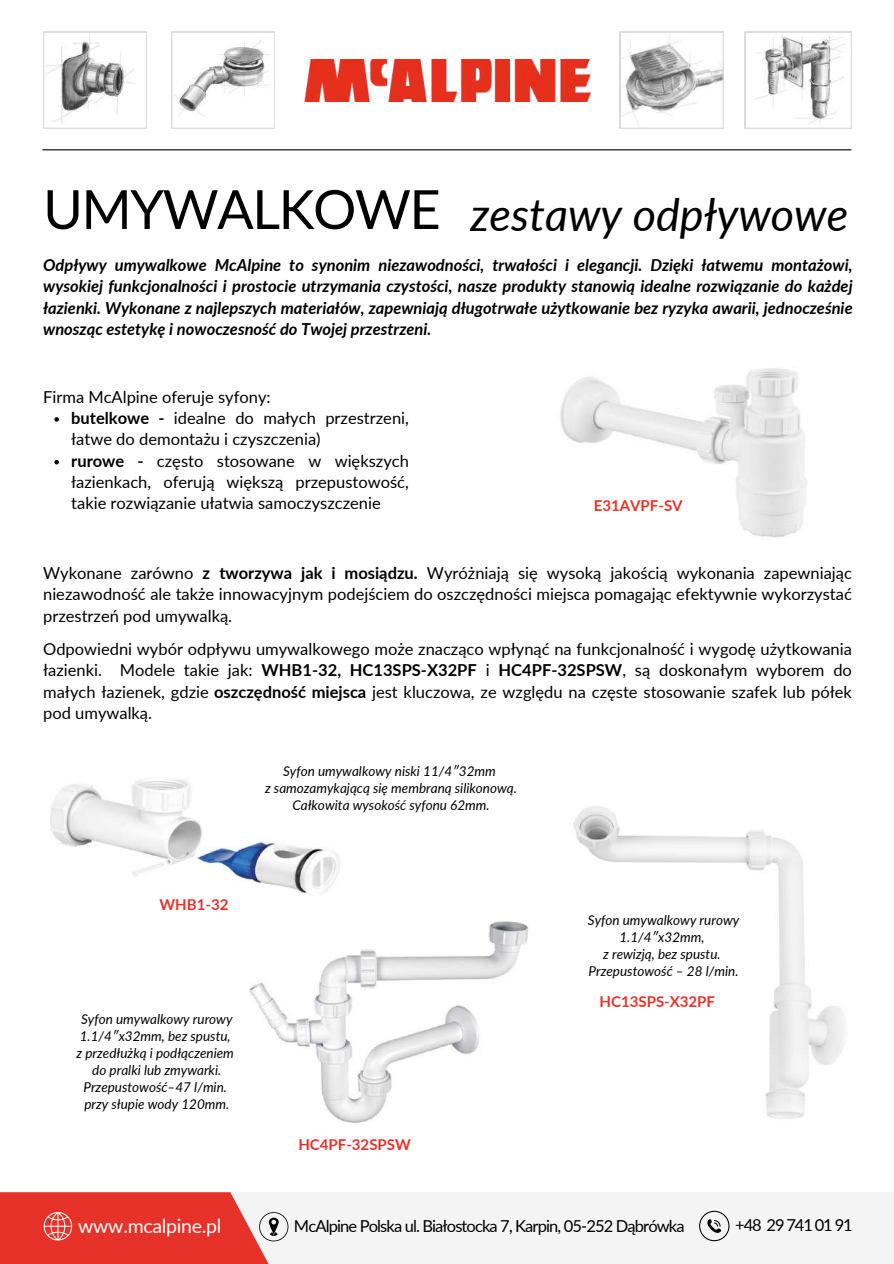
<style>
.page{position:relative;width:894px;height:1264px;background:#fff}
.page>*{position:absolute;margin:0;border:0;box-sizing:border-box;transform-origin:0 0}
.t1{font:italic 45px "Lato";color:#000}
.t2{font:19.5px "Lato";letter-spacing:-.015em;color:#fff}
.t3{font:16.5px/21.3px "Lato";color:#000;text-align:justify}
.t4{font:italic 700 16.5px/21.3px "Lato";color:#000;text-align:justify}
.t5{font:16.5px "Lato";letter-spacing:-.055em;color:#000}
.t6{font:16.5px "Lato";letter-spacing:-.07em;color:#000}
.t7{font:700 15px "Lato";color:#e63229}
.t8{font:italic 13.5px/16.8px "Lato";color:#000;text-align:center}
.s1{font-style:normal;font-size:54px}
.s2{font-weight:700}
</style>
<div class="page">
<img style="left:560px;top:368px;width:247px;height:170px">
<img style="left:573px;top:806px;width:273px;height:313px">
<img style="left:249px;top:921px;width:280px;height:202px">
<img style="left:50px;top:778px;width:289px;height:117px">
<svg style="left:54px;top:417px;width:5px;height:4px"></svg>
<svg style="left:54px;top:460px;width:5px;height:4px"></svg>
<div style="left:219px;top:1192px;width:674px;height:71px;background:#f4f4f4"></div>
<svg style="left:0;top:1192px;width:289px;height:71px;background:#e7473f"></svg>
<svg style="left:39px;top:1204px;width:33px;height:36px"></svg>
<svg style="left:699px;top:1210px;width:30px;height:31px"></svg>
<svg style="left:259px;top:1212px;width:29px;height:29px"></svg>
<img style="left:304px;top:59px;width:286px;height:42px">
<svg style="left:619px;top:32px;width:104px;height:97px"></svg>
<svg style="left:171px;top:32px;width:104px;height:97px"></svg>
<svg style="left:43px;top:32px;width:104px;height:97px"></svg>
<svg style="left:744px;top:32px;width:107px;height:97px"></svg>
<hr style="left:42px;top:149px;width:809px;height:1px;background:#000">
<h1 class="t1" style="left:43px;top:187px;width:806px"><span class="s1">UMYWALKOWE</span> zestawy odpływowe</h1>
<p class="t4" style="left:43px;top:254px;width:810px">Odpływy umywalkowe McAlpine to synonim niezawodności, trwałości i elegancji. Dzięki łatwemu montażowi, wysokiej funkcjonalności i prostocie utrzymania czystości, nasze produkty stanowią idealne rozwiązanie do każdej łazienki. Wykonane z najlepszych materiałów, zapewniają długotrwałe użytkowanie bez ryzyka awarii, jednocześnie wnosząc estetykę i nowoczesność do Twojej przestrzeni.</p>
<p class="t3" style="left:71px;top:385px;width:339px;text-align:left;text-indent:-28px">Firma McAlpine oferuje syfony:<br><span class="s2">butelkowe -</span> idealne do małych przestrzeni, łatwe do demontażu i czyszczenia)<br><span class="s2">rurowe -</span> często stosowane w większych łazienkach, oferują większą przepustowość, takie rozwiązanie ułatwia samoczyszczenie</p>
<p class="t7" style="left:593px;top:496px;width:90px">E31AVPF-SV</p>
<p class="t3" style="left:43px;top:561px;width:810px">Wykonane zarówno <span class="s2">z tworzywa jak i mosiądzu.</span> Wyróżniają się wysoką jakością wykonania zapewniając niezawodność ale także innowacyjnym podejściem do oszczędności miejsca pomagając efektywnie wykorzystać przestrzeń pod umywalką.</p>
<p class="t3" style="left:43px;top:637px;width:810px">Odpowiedni wybór odpływu umywalkowego może znacząco wpłynąć na funkcjonalność i wygodę użytkowania łazienki. Modele takie jak: <span class="s2">WHB1-32, HC13SPS-X32PF</span> i <span class="s2">HC4PF-32SPSW</span>, są doskonałym wyborem do małych łazienek, gdzie <span class="s2">oszczędność miejsca</span> jest kluczowa, ze względu na częste stosowanie szafek lub półek pod umywalką.</p>
<p class="t7" style="left:159px;top:894px;width:70px">WHB1-32</p>
<p class="t8" style="left:265px;top:762px;width:253px">Syfon umywalkowy niski 11/4″32mm<br>z samozamykającą się membraną silikonową.<br>Całkowita wysokość syfonu 62mm.</p>
<p class="t8" style="left:77px;top:1010px;width:159px">Syfon umywalkowy rurowy<br>1.1/4″x32mm, bez spustu, z przedłużką i podłączeniem do pralki lub zmywarki.<br>Przepustowość–47 l/min. przy słupie wody 120mm.</p>
<p class="t7" style="left:298px;top:1134px;width:114px">HC4PF-32SPSW</p>
<p class="t8" style="left:587px;top:911px;width:153px">Syfon umywalkowy rurowy<br>1.1/4″x32mm,<br>z rewizją, bez spustu.<br>Przepustowość – 28 l/min.</p>
<p class="t7" style="left:599px;top:991px;width:117px">HC13SPS-X32PF</p>
<p class="t2" style="left:78px;top:1207px;width:146px">wwwwww.mcalpine.pl</p>
<p class="t2" style="left:123px;top:1214px;width:99px">.mcalpine.pl</p>
<p class="t5" style="left:294px;top:1215px;width:392px">McAlpine Polska ul. Białostocka 7, Karpin, 05-252 Dąbrówka</p>
<p class="t6" style="left:735px;top:1214px;width:119px">+48 29 741 01 91</p>
</div>
